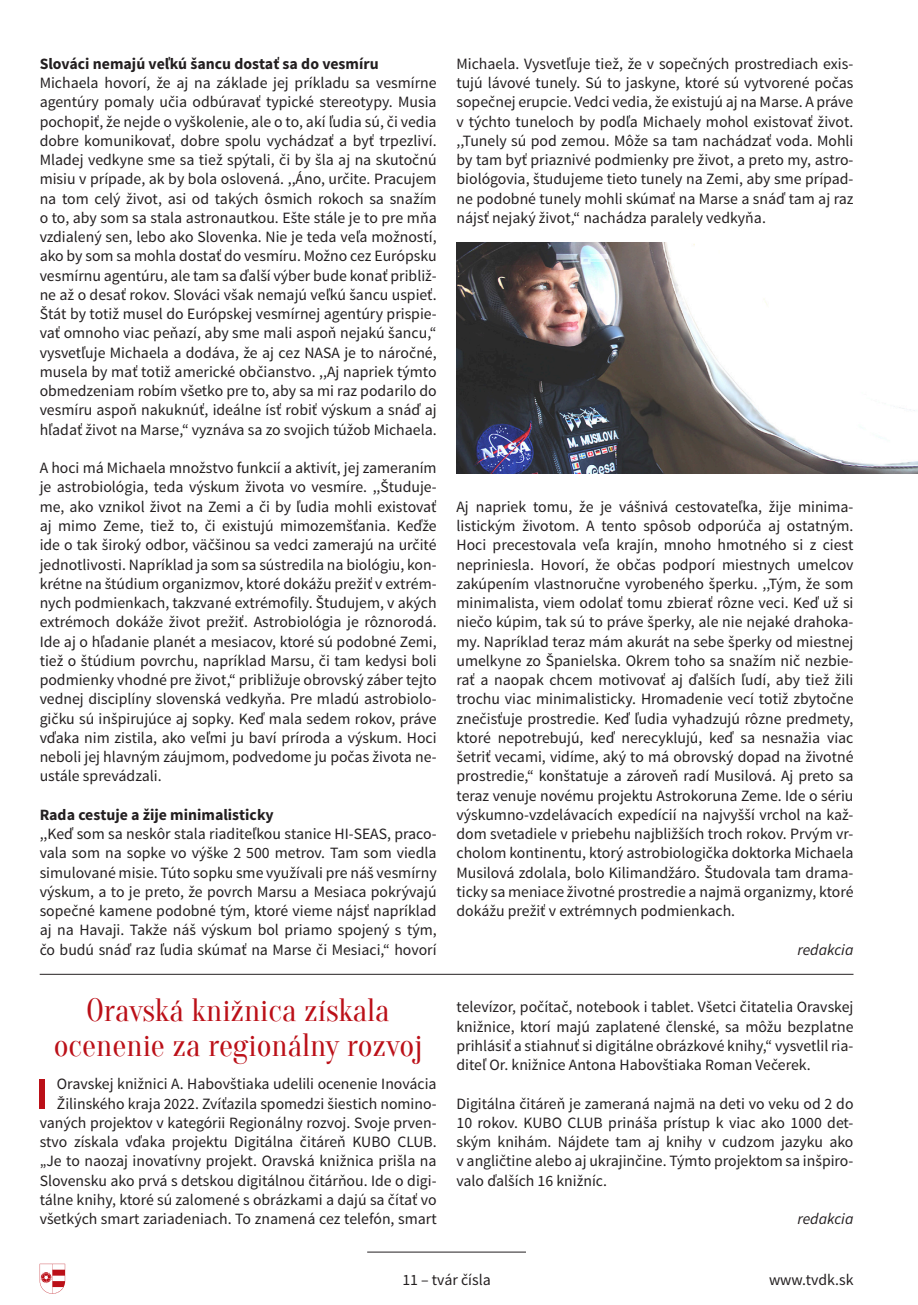
<style>
.page{position:relative;width:918px;height:1305px;background:#fff}
.page>*{position:absolute;margin:0;border:0;box-sizing:border-box;transform-origin:0 0}
.prvý_odstavec_s_inic{font:45.5px "Source Sans Pro";color:#bb1018;scale:1.4 1}
.malý_nadpis__červený{font:31.5px/35px "Oranienbaum";color:#bb1018;text-align:center}
.prvý_odstavec_s_inic-2{font:15.75px/19.2px "Source Sans Pro";color:#231f20;text-align:justify}
.podnadpis{font:700 15.75px "Source Sans Pro";color:#231f20}
.meno_autora__pokrač{font:italic 15.75px "Source Sans Pro";color:#231f20}
</style>
<div class="page">
<svg style="left:40px;top:1263px;width:25px;height:30px"></svg>
<hr style="left:367px;top:1251px;width:159px;height:1px;background:#231f20">
<hr style="left:40px;top:974px;width:813px;height:1px;background:#231f20">
<img style="left:456px;top:242px;width:462px;height:231px">
<p class="podnadpis" style="left:40px;top:54px;width:340px">Slováci nemajú veľkú šancu dostať sa do vesmíru</p>
<p class="prvý_odstavec_s_inic-2" style="left:40px;top:74px;width:398px">Michaela hovorí, že aj na základe jej príkladu sa vesmírne agentúry pomaly učia odbúravať typické stereotypy. Musia pochopiť, že nejde o vyškolenie, ale o to, akí ľudia sú, či vedia dobre komunikovať, dobre spolu vychádzať a byť trpezliví.<br>Mladej vedkyne sme sa tiež spýtali, či by šla aj na skutočnú misiu v prípade, ak by bola oslovená. ,,Áno, určite. Pracujem na tom celý život, asi od takých ôsmich rokoch sa snažím o to, aby som sa stala astronautkou. Ešte stále je to pre mňa vzdialený sen, lebo ako Slovenka. Nie je teda veľa možností, ako by som sa mohla dostať do vesmíru. Možno cez Európsku vesmírnu agentúru, ale tam sa ďalší výber bude konať približ&shy;ne až o desať rokov. Slováci však nemajú veľkú šancu uspieť.<br>Štát by totiž musel do Európskej vesmírnej agentúry prispie&shy;vať omnoho viac peňazí, aby sme mali aspoň nejakú šancu,“ vysvetľuje Michaela a dodáva, že aj cez NASA je to náročné, musela by mať totiž americké občianstvo. ,,Aj napriek týmto obmedzeniam robím všetko pre to, aby sa mi raz podarilo do vesmíru aspoň nakuknúť, ideálne ísť robiť výskum a snáď aj hľadať život na Marse,“ vyznáva sa zo svojich túžob Michaela.</p>
<p class="prvý_odstavec_s_inic-2" style="left:40px;top:459px;width:398px">A hoci má Michaela množstvo funkcií a aktivít, jej zameraním je astrobiológia, teda výskum života vo vesmíre. ,,Študuje&shy;me, ako vznikol život na Zemi a či by ľudia mohli existovať aj mimo Zeme, tiež to, či existujú mimozemšťania. Keďže ide o tak široký odbor, väčšinou sa vedci zamerajú na určité jednotlivosti. Napríklad ja som sa sústredila na biológiu, kon&shy;krétne na štúdium organizmov, ktoré dokážu prežiť v extrém&shy;nych podmienkach, takzvané extrémofily. Študujem, v akých extrémoch dokáže život prežiť. Astrobiológia je rôznorodá.<br>Ide aj o hľadanie planét a mesiacov, ktoré sú podobné Zemi, tiež o štúdium povrchu, napríklad Marsu, či tam kedysi boli podmienky vhodné pre život,“ približuje obrovský záber tejto vednej disciplíny slovenská vedkyňa. Pre mladú astrobiolo&shy;gičku sú inšpirujúce aj sopky. Keď mala sedem rokov, práve vďaka nim zistila, ako veľmi ju baví príroda a výskum. Hoci neboli jej hlavným záujmom, podvedome ju počas života ne&shy;ustále sprevádzali.</p>
<p class="podnadpis" style="left:40px;top:804px;width:236px">Rada cestuje a žije minimalisticky</p>
<p class="prvý_odstavec_s_inic-2" style="left:40px;top:824px;width:398px">,,Keď som sa neskôr stala riaditeľkou stanice HI-SEAS, praco&shy;vala som na sopke vo výške 2 500 metrov. Tam som viedla simulované misie. Túto sopku sme využívali pre náš vesmírny výskum, a to je preto, že povrch Marsu a Mesiaca pokrývajú sopečné kamene podobné tým, ktoré vieme nájsť napríklad aj na Havaji. Takže náš výskum bol priamo spojený s tým, čo budú snáď raz ľudia skúmať na Marse či Mesiaci,“ hovorí</p>
<p class="malý_nadpis__červený" style="left:54px;top:994px;width:370px">Oravská knižnica získala ocenenie za regionálny rozvoj</p>
<p class="prvý_odstavec_s_inic-2" style="left:40px;top:1075px;width:398px;text-align:right">Oravskej knižnici A. Habovštiaka udelili ocenenie Inovácia Žilinského kraja 2022. Zvíťazila spomedzi šiestich nomino&shy;vaných projektov v kategórii Regionálny rozvoj. Svoje prven&shy;stvo získala vďaka projektu Digitálna čitáreň KUBO CLUB. „Je to naozaj inovatívny projekt. Oravská knižnica prišla na Slovensku ako prvá s detskou digitálnou čitárňou. Ide o digi&shy;tálne knihy, ktoré sú zalomené s obrázkami a dajú sa čítať vo všetkých smart zariadeniach. To znamená cez telefón, smart</p>
<p class="prvý_odstavec_s_inic" style="left:34px;top:1065px;width:13px">I</p>
<p class="prvý_odstavec_s_inic-2" style="left:456px;top:54px;width:398px">Michaela. Vysvetľuje tiež, že v sopečných prostrediach exis&shy;tujú lávové tunely. Sú to jaskyne, ktoré sú vytvorené počas sopečnej erupcie. Vedci vedia, že existujú aj na Marse. A práve v týchto tuneloch by podľa Michaely mohol existovať život. ,,Tunely sú pod zemou. Môže sa tam nachádzať voda. Mohli by tam byť priaznivé podmienky pre život, a preto my, astro&shy;biológovia, študujeme tieto tunely na Zemi, aby sme prípad&shy;ne podobné tunely mohli skúmať na Marse a snáď tam aj raz nájsť nejaký život,“ nachádza paralely vedkyňa.</p>
<p class="prvý_odstavec_s_inic-2" style="left:456px;top:497px;width:398px">Aj napriek tomu, že je vášnivá cestovateľka, žije minima&shy;listickým životom. A tento spôsob odporúča aj ostatným.<br>Hoci precestovala veľa krajín, mnoho hmotného si z ciest nepriniesla. Hovorí, že občas podporí miestnych umelcov zakúpením vlastnoručne vyrobeného šperku. ,,Tým, že som minimalista, viem odolať tomu zbierať rôzne veci. Keď už si niečo kúpim, tak sú to práve šperky, ale nie nejaké drahoka&shy;my. Napríklad teraz mám akurát na sebe šperky od miestnej umelkyne zo Španielska. Okrem toho sa snažím nič nezbie&shy;rať a naopak chcem motivovať aj ďalších ľudí, aby tiež žili trochu viac minimalisticky. Hromadenie vecí totiž zbytočne znečisťuje prostredie. Keď ľudia vyhadzujú rôzne predmety, ktoré nepotrebujú, keď nerecyklujú, keď sa nesnažia viac šetriť vecami, vidíme, aký to má obrovský dopad na životné prostredie,“ konštatuje a zároveň radí Musilová. Aj preto sa teraz venuje novému projektu Astrokoruna Zeme. Ide o sériu výskumno-vzdelávacích expedícií na najvyšší vrchol na kaž&shy;dom svetadiele v priebehu najbližších troch rokov. Prvým vr&shy;cholom kontinentu, ktorý astrobiologička doktorka Michaela Musilová zdolala, bolo Kilimandžáro. Študovala tam drama&shy;ticky sa meniace životné prostredie a najmä organizmy, ktoré dokážu prežiť v extrémnych podmienkach.</p>
<p class="meno_autora__pokrač" style="left:797px;top:939px;width:57px">redakcia</p>
<p class="prvý_odstavec_s_inic-2" style="left:456px;top:998px;width:398px">televízor, počítač, notebook i tablet. Všetci čitatelia Oravskej knižnice, ktorí majú zaplatené členské, sa môžu bezplatne prihlásiť a stiahnuť si digitálne obrázkové knihy,“ vysvetlil ria&shy;diteľ Or. knižnice Antona Habovštiaka Roman Večerek.</p>
<p class="prvý_odstavec_s_inic-2" style="left:456px;top:1094px;width:398px">Digitálna čitáreň je zameraná najmä na deti vo veku od 2 do 10 rokov. KUBO CLUB prináša prístup k viac ako 1000 det&shy;ským knihám. Nájdete tam aj knihy v cudzom jazyku ako v angličtine alebo aj ukrajinčine. Týmto projektom sa inšpiro&shy;valo ďalších 16 knižníc.</p>
<p class="meno_autora__pokrač" style="left:797px;top:1209px;width:57px">redakcia</p>
<p class="prvý_odstavec_s_inic-2" style="left:402px;top:1270px;width:90px">11 – tvár čísla</p>
<p class="prvý_odstavec_s_inic-2" style="left:769px;top:1270px;width:86px">www.tvdk.sk</p>
</div>
